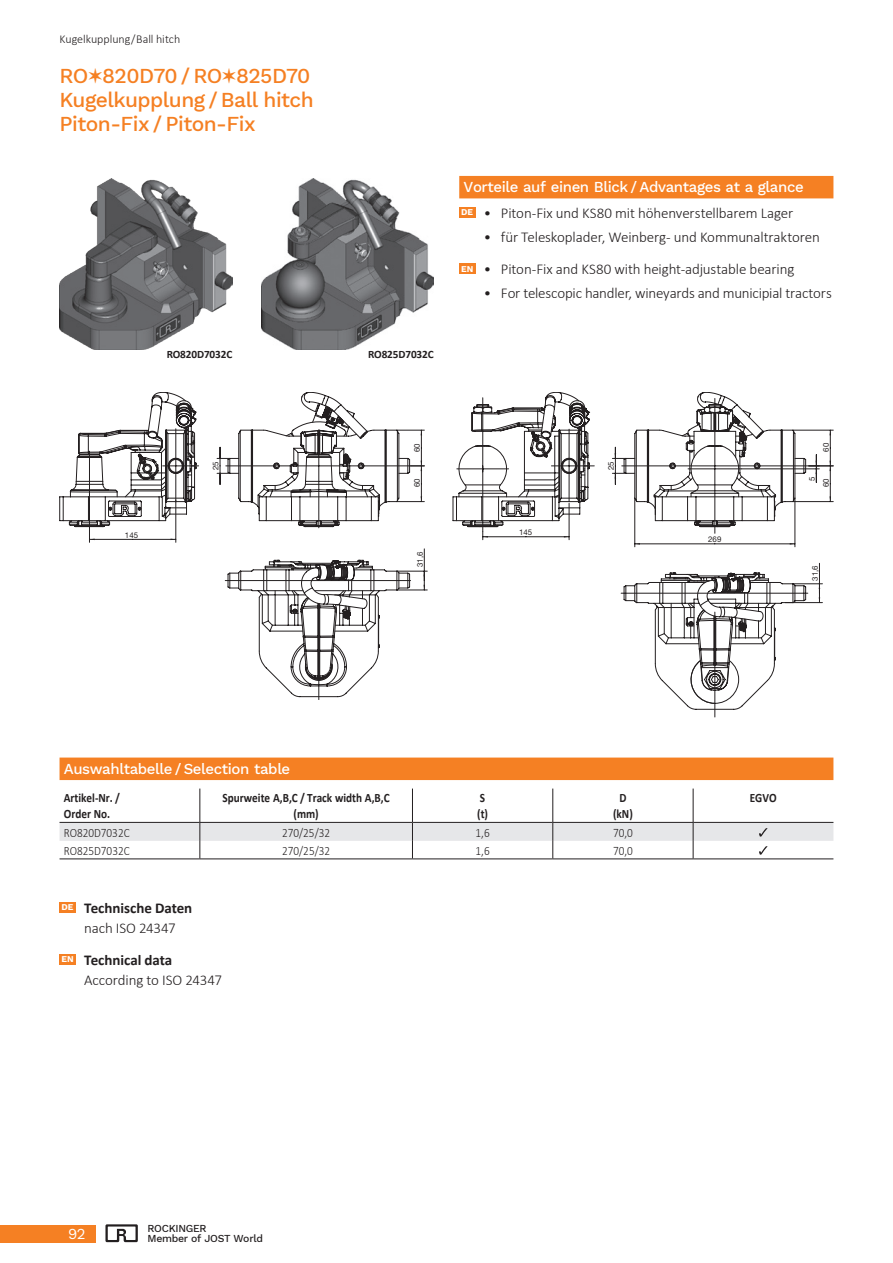
<style>
.page{position:relative;width:893px;height:1263px;background:#fff}
.page>*{position:absolute;margin:0;border:0;box-sizing:border-box;transform-origin:0 0}
.t1{font:500 21px/24px "Work Sans";letter-spacing:-.025em;color:#f58023}
.t2{font:300 15px "Calibri";letter-spacing:-.01em;color:#231f20}
.t3{font:500 15px "Work Sans";letter-spacing:-.025em;color:#fff}
.t4{font:700 15px "Calibri";letter-spacing:-.005em;color:#231f20}
.t5{font:15px "Work Sans";color:#fff}
.t6{font:700 12.75px/15.8px "Calibri";color:#231f20;scale:.88 1}
.t7{font:300 12.75px "Calibri";color:#231f20;scale:.88 1}
.t8{font:300 12px "Calibri";letter-spacing:-.005em;color:#231f20}
.t9{font:700 11.25px "Calibri";letter-spacing:-.01em;color:#231f20}
.t10{font:500 10.5px "Work Sans";letter-spacing:-.025em;color:#231f20}
.t11{font:700 8.85px "Work Sans";color:#fff}
.t12{font:7.8px "Helvetica Neue LT Pro";color:#231f20}
</style>
<div class="page">
<div style="left:0;top:1225px;width:95px;height:17px;background:#f58023"></div>
<svg style="left:105px;top:1225px;width:33px;height:17px"></svg>
<img style="left:261px;top:178px;width:173px;height:171px">
<img style="left:60px;top:178px;width:172px;height:172px">
<div style="left:459px;top:176px;width:374px;height:22px;background:#f58023"></div>
<div style="left:459px;top:207px;width:16px;height:11px;background:#f58023"></div>
<div style="left:459px;top:263px;width:16px;height:11px;background:#f58023"></div>
<hr style="left:397px;top:571px;width:30px;height:1px;background:#231f20">
<hr style="left:397px;top:590px;width:30px;height:1px;background:#231f20">
<svg style="left:60px;top:392px;width:365px;height:308px"></svg>
<svg style="left:453px;top:392px;width:380px;height:325px"></svg>
<hr style="left:60px;top:858px;width:140px;height:1px;background:#231f20">
<hr style="left:200px;top:858px;width:212px;height:1px;background:#231f20">
<hr style="left:412px;top:858px;width:141px;height:1px;background:#231f20">
<hr style="left:553px;top:858px;width:140px;height:1px;background:#231f20">
<hr style="left:693px;top:858px;width:140px;height:1px;background:#231f20">
<hr style="left:199px;top:788px;width:1px;height:34px;background:#231f20">
<hr style="left:412px;top:788px;width:1px;height:34px;background:#231f20">
<hr style="left:552px;top:788px;width:1px;height:34px;background:#231f20">
<hr style="left:693px;top:788px;width:1px;height:34px;background:#231f20">
<svg style="left:60px;top:822px;width:773px;height:36px"></svg>
<div style="left:60px;top:757px;width:773px;height:23px;background:#f58023"></div>
<div style="left:60px;top:902px;width:16px;height:10px;background:#f58023"></div>
<div style="left:60px;top:954px;width:16px;height:11px;background:#f58023"></div>
<p class="t8" style="left:60px;top:32px;width:122px">Kugelkupplung / Ball hitch</p>
<h1 class="t1" style="left:60px;top:63px;width:256px">RO 820D70 / RO 825D70<br>Kugelkupplung / Ball hitch<br>Piton-Fix / Piton-Fix</h1>
<p class="t9" style="left:167px;top:346px;width:67px">RO820D7032C</p>
<p class="t9" style="left:368px;top:346px;width:67px">RO825D7032C</p>
<p class="t3" style="left:463px;top:176px;width:342px">Vorteile auf einen Blick / Advantages at a glance</p>
<p class="t2" style="left:484px;top:204px;width:311px">• Piton-Fix und KS80 mit höhenverstellbarem Lager</p>
<p class="t2" style="left:484px;top:228px;width:337px">• für Teleskoplader, Weinberg- und Kommunaltraktoren</p>
<p class="t11" style="left:461px;top:206px;width:14px">DE</p>
<p class="t2" style="left:461px;top:260px;width:335px"><sup>EN</sup> • Piton-Fix and KS80 with height-adjustable bearing</p>
<p class="t2" style="left:484px;top:284px;width:349px">• For telescopic handler, wineyards and municipial tractors</p>
<p class="t12" style="left:125px;top:530px;width:15px">145</p>
<p class="t12" style="left:211px;top:470px;width:10px;rotate:-90deg">25</p>
<p class="t12" style="left:412px;top:452px;width:10px;rotate:-90deg">60</p>
<p class="t12" style="left:412px;top:487px;width:10px;rotate:-90deg">60</p>
<p class="t12" style="left:415px;top:567px;width:17px;rotate:-90deg">31,6</p>
<p class="t12" style="left:519px;top:528px;width:15px">145</p>
<p class="t12" style="left:606px;top:470px;width:10px;rotate:-90deg">25</p>
<p class="t12" style="left:708px;top:535px;width:15px">269</p>
<p class="t12" style="left:807px;top:481px;width:6px;rotate:-90deg">5</p>
<p class="t12" style="left:821px;top:452px;width:10px;rotate:-90deg">60</p>
<p class="t12" style="left:821px;top:487px;width:10px;rotate:-90deg">60</p>
<p class="t12" style="left:810px;top:581px;width:17px;rotate:-90deg">31,6</p>
<p class="t3" style="left:64px;top:757px;width:228px">Auswahltabelle / Selection table</p>
<p class="t6" style="left:64px;top:790px;width:65px">Artikel-Nr. /<br>Order No.</p>
<p class="t6" style="left:223px;top:790px;width:191px;text-align:center">Spurweite A,B,C / Track width A,B,C (mm)</p>
<p class="t6" style="left:477px;top:790px;width:14px">S (t)</p>
<p class="t6" style="left:613px;top:790px;width:24px;text-align:center">D (kN)</p>
<p class="t6" style="left:750px;top:790px;width:32px">EGVO</p>
<p class="t7" style="left:64px;top:824px;width:76px">RO820D7032C</p>
<p class="t7" style="left:282px;top:824px;width:56px">270/25/32</p>
<p class="t7" style="left:476px;top:824px;width:18px">1,6</p>
<p class="t7" style="left:613px;top:824px;width:24px">70,0</p>
<p class="t7" style="left:64px;top:842px;width:76px">RO825D7032C</p>
<p class="t7" style="left:282px;top:842px;width:56px">270/25/32</p>
<p class="t7" style="left:476px;top:842px;width:18px">1,6</p>
<p class="t7" style="left:613px;top:842px;width:24px">70,0</p>
<p class="t11" style="left:61px;top:900px;width:14px">DE</p>
<p class="t11" style="left:61px;top:952px;width:14px">EN</p>
<p class="t4" style="left:84px;top:897px;width:110px">Technische Daten</p>
<p class="t2" style="left:84px;top:918px;width:93px">nach ISO 24347</p>
<p class="t4" style="left:84px;top:949px;width:90px">Technical data</p>
<p class="t2" style="left:84px;top:970px;width:139px">According to ISO 24347</p>
<p class="t10" style="left:147px;top:1220px;width:61px">ROCKINGER</p>
<p class="t5" style="left:68px;top:1222px;width:19px">92</p>
<p class="t10" style="left:147px;top:1230px;width:117px">Member of JOST World</p>
</div>
